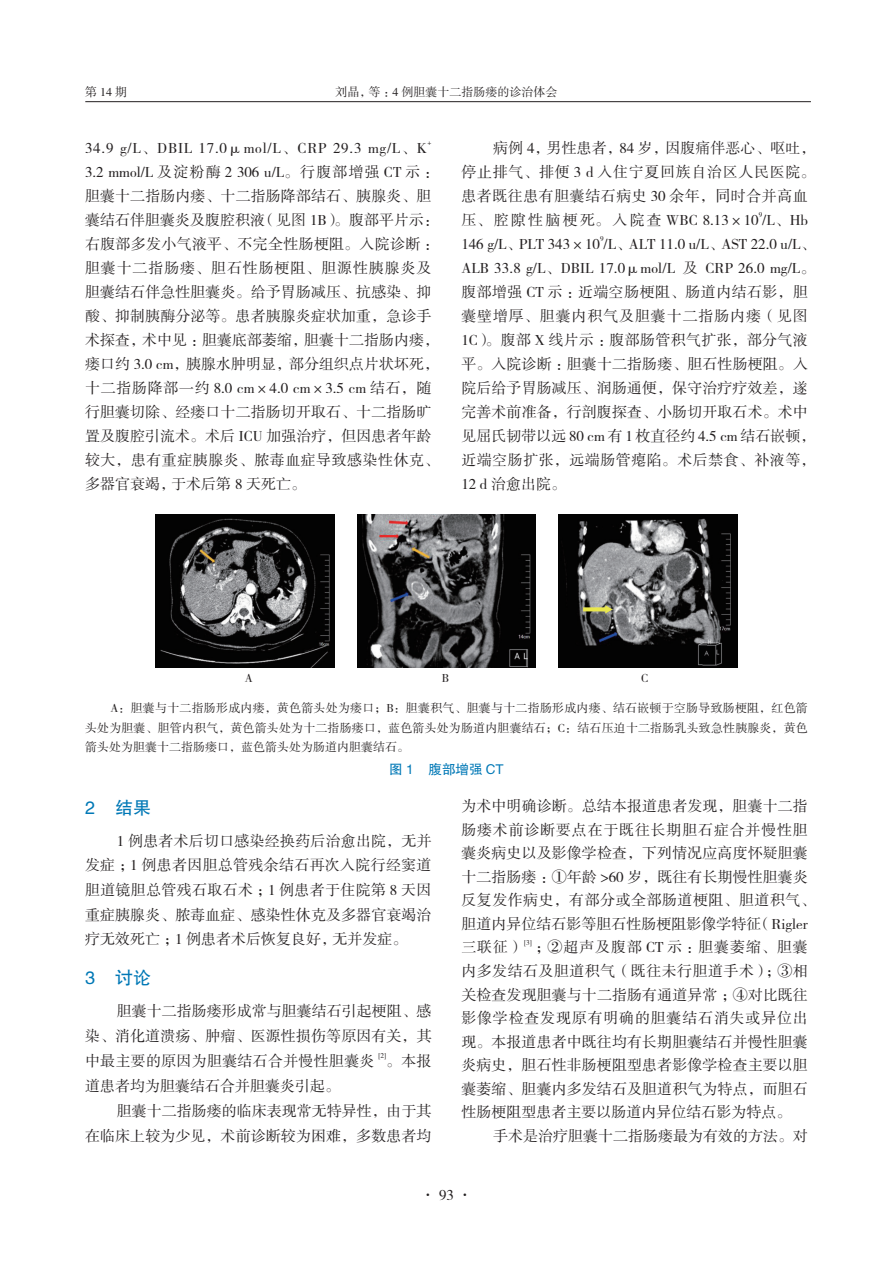
<style>
.page{position:relative;width:893px;height:1263px;background:#fff}
.page>*{position:absolute;margin:0;border:0;box-sizing:border-box;transform-origin:0 0}
._1标题{font:18px "FZHTK GBK1 0";color:#0078b6}
.全文段路样式{font:15px/24px "FZSSK GBK1 0";letter-spacing:.005em;color:#231f20}
.全文段路样式-2{font:15px/24px "FZSSK GBK1 0";letter-spacing:.035em;color:#231f20}
.全文段路样式-3{font:15px "FZSSK GBK1 0";letter-spacing:.055em;color:#231f20}
._4中文标题_1{font:13.5px "FZHTK GBK1 0";color:#0078b6}
.表注_正文{font:12px/19.5px "FZSSK GBK1 0";color:#231f20;text-align:justify}
.书眉{font:12px "FZSSK GBK1 0";color:#231f20}
.全文段路样式-4{font:7.2px "FZSSK GBK1 0";color:#231f20}
</style>
<div class="page">
<hr style="left:85px;top:101px;width:726px;height:1px;background:#231f20">
<img style="left:156px;top:514px;width:178px;height:153px">
<img style="left:357px;top:514px;width:179px;height:153px">
<img style="left:559px;top:514px;width:178px;height:153px">
<p class="表注_正文" style="left:85px;top:83px;width:43px">第14期</p>
<p class="书眉" style="left:335px;top:86px;width:223px">刘晶，等：4 例胆囊十二指肠瘘的诊治体会</p>
<p class="全文段路样式-3" style="left:85px;top:140px;width:343px">34.9 g/L、DBIL 17.0μmol/L、CRP 29.3 mg/L、K</p>
<p class="全文段路样式-4" style="left:428px;top:139px;width:5px">+</p>
<p class="全文段路样式" style="left:85px;top:161px;width:356px">3.2 mmol/L 及淀粉酶 2 306 u/L。行腹部增强 CT 示：胆囊十二指肠内瘘、十二指肠降部结石、胰腺炎、胆囊结石伴胆囊炎及腹腔积液（见图 1B）。腹部平片示：右腹部多发小气液平、不完全性肠梗阻。入院诊断：胆囊十二指肠瘘、胆石性肠梗阻、胆源性胰腺炎及胆囊结石伴急性胆囊炎。给予胃肠减压、抗感染、抑酸、抑制胰酶分泌等。患者胰腺炎症状加重，急诊手术探查，术中见：胆囊底部萎缩，胆囊十二指肠内瘘，瘘口约 3.0 cm，胰腺水肿明显，部分组织点片状坏死，十二指肠降部一约 8.0 cm×4.0 cm×3.5 cm 结石，随行胆囊切除、经瘘口十二指肠切开取石、十二指肠旷置及腹腔引流术。术后 ICU 加强治疗，但因患者年龄较大，患有重症胰腺炎、脓毒血症导致感染性休克、多器官衰竭，于术后第 8 天死亡。</p>
<p class="全文段路样式-2" style="left:461px;top:137px;width:356px;text-indent:32px">病例 4，男性患者，84 岁，因腹痛伴恶心、呕吐，停止排气、排便 3 d 入住宁夏回族自治区人民医院。患者既往患有胆囊结石病史 30 余年，同时合并高血压、腔隙性脑梗死。入院查 WBC 8.13×10 /L、Hb</p>
<p class="全文段路样式-4" style="left:759px;top:211px;width:5px">9</p>
<p class="全文段路样式" style="left:461px;top:233px;width:356px">146 g/L、PLT 343×10 /L、ALT 11.0 u/L、AST 22.0 u/L、</p>
<p class="全文段路样式-4" style="left:600px;top:235px;width:5px">9</p>
<p class="全文段路样式" style="left:461px;top:257px;width:356px">ALB 33.8 g/L、DBIL 17.0μmol/L 及 CRP 26.0 mg/L。腹部增强 CT 示：近端空肠梗阻、肠道内结石影，胆囊壁增厚、胆囊内积气及胆囊十二指肠内瘘（见图<br>1C）。腹部 X 线片示：腹部肠管积气扩张，部分气液平。入院诊断：胆囊十二指肠瘘、胆石性肠梗阻。入院后给予胃肠减压、润肠通便，保守治疗疗效差，遂完善术前准备，行剖腹探查、小肠切开取石术。术中见屈氏韧带以远 80 cm 有 1 枚直径约 4.5 cm 结石嵌顿，近端空肠扩张，远端肠管瘪陷。术后禁食、补液等，<br>12 d 治愈出院。</p>
<p class="表注_正文" style="left:245px;top:668px;width:9px">A</p>
<p class="表注_正文" style="left:442px;top:668px;width:9px">B</p>
<p class="表注_正文" style="left:641px;top:668px;width:9px">C</p>
<p class="表注_正文" style="left:85px;top:699px;width:724px;text-indent:26px">A：胆囊与十二指肠形成内瘘，黄色箭头处为瘘口；B：胆囊积气、胆囊与十二指肠形成内瘘、结石嵌顿于空肠导致肠梗阻，红色箭头处为胆囊、胆管内积气，黄色箭头处为十二指肠瘘口，蓝色箭头处为肠道内胆囊结石；C：结石压迫十二指肠乳头致急性胰腺炎，黄色箭头处为胆囊十二指肠瘘口，蓝色箭头处为肠道内胆囊结石。</p>
<p class="_4中文标题_1" style="left:389px;top:762px;width:116px">图 1 腹部增强 CT</p>
<p class="_1标题" style="left:85px;top:797px;width:67px">2 结果</p>
<p class="全文段路样式" style="left:85px;top:829px;width:348px;line-height:24.8px;text-align:justify;text-indent:32px">1 例患者术后切口感染经换药后治愈出院，无并发症；1 例患者因胆总管残余结石再次入院行经窦道胆道镜胆总管残石取石术；1 例患者于住院第 8 天因重症胰腺炎、脓毒血症、感染性休克及多器官衰竭治疗无效死亡；1 例患者术后恢复良好，无并发症。</p>
<p class="_1标题" style="left:85px;top:968px;width:67px">3 讨论</p>
<p class="全文段路样式" style="left:85px;top:999px;width:348px;line-height:24.9px;text-align:justify;text-indent:32px">胆囊十二指肠瘘形成常与胆囊结石引起梗阻、感染、消化道溃疡、肿瘤、医源性损伤等原因有关，其中最主要的原因为胆囊结石合并慢性胆囊炎</p>
<p class="全文段路样式-4" style="left:379px;top:1052px;width:9px">[2]</p>
<p class="全文段路样式" style="left:386px;top:1050px;width:47px">。本报</p>
<p class="全文段路样式" style="left:85px;top:1075px;width:256px">道患者均为胆囊结石合并胆囊炎引起。</p>
<p class="全文段路样式" style="left:85px;top:1099px;width:348px;line-height:24.9px;text-align:right">胆囊十二指肠瘘的临床表现常无特异性，由于其<br>在临床上较为少见，术前诊断较为困难，多数患者均</p>
<p class="全文段路样式" style="left:461px;top:795px;width:356px;line-height:23.5px">为术中明确诊断。总结本报道患者发现，胆囊十二指肠瘘术前诊断要点在于既往长期胆石症合并慢性胆囊炎病史以及影像学检查，下列情况应高度怀疑胆囊十二指肠瘘：①年龄 &gt;60 岁，既往有长期慢性胆囊炎反复发作病史，有部分或全部肠道梗阻、胆道积气、胆道内异位结石影等胆石性肠梗阻影像学特征（Rigler三联征）</p>
<p class="全文段路样式" style="left:461px;top:936px;width:348px;line-height:23.5px;text-align:justify;text-indent:74px">；②超声及腹部 CT 示：胆囊萎缩、胆囊内多发结石及胆道积气（既往未行胆道手术）；③相关检查发现胆囊与十二指肠有通道异常；④对比既往影像学检查发现原有明确的胆囊结石消失或异位出现。本报道患者中既往均有长期胆囊结石并慢性胆囊炎病史，胆石性非肠梗阻型患者影像学检查主要以胆囊萎缩、胆囊内多发结石及胆道积气为特点，而胆石性肠梗阻型患者主要以肠道内异位结石影为特点。</p>
<p class="全文段路样式" style="left:493px;top:1124px;width:316px">手术是治疗胆囊十二指肠瘘最为有效的方法。对</p>
<p class="全文段路样式-4" style="left:524px;top:938px;width:9px">[3]</p>
<p class="全文段路样式" style="left:420px;top:1183px;width:54px">· 93 ·</p>
</div>
